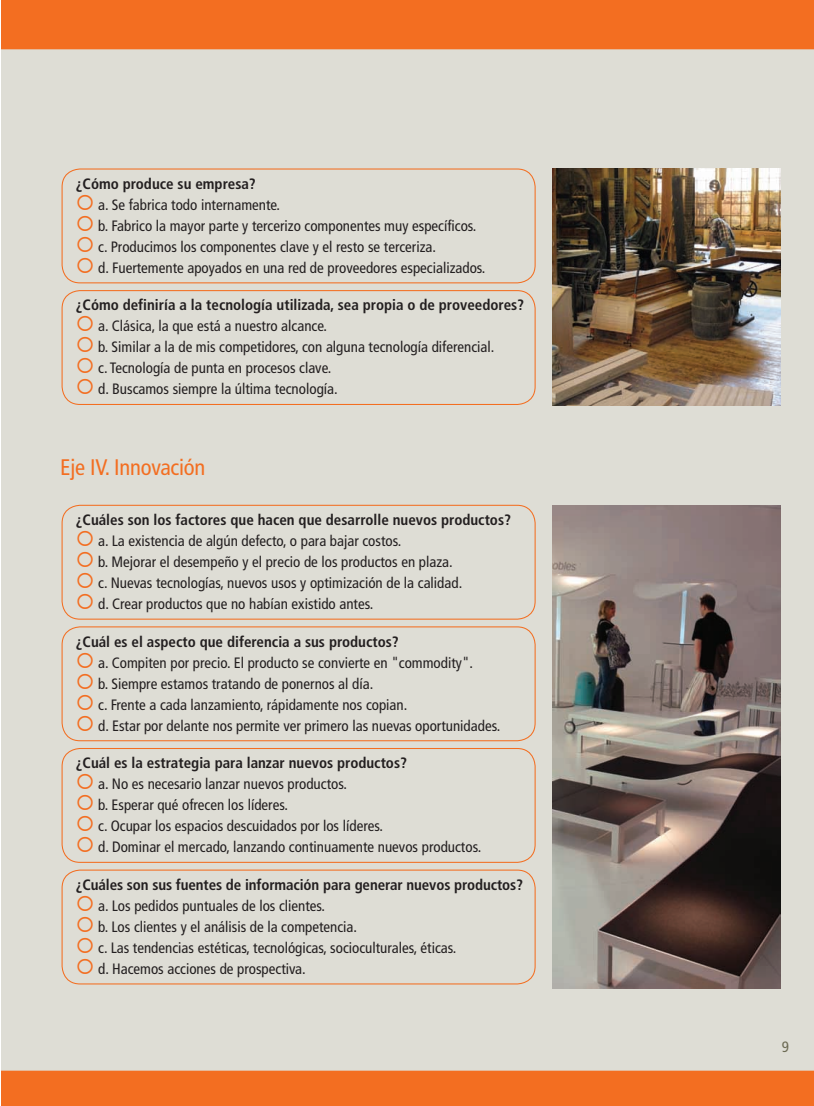
<style>
.page{position:relative;width:814px;height:1106px;background:#fff}
.page>*{position:absolute;margin:0;border:0;box-sizing:border-box;transform-origin:0 0}
.t1{font:condensed 22.5px "Frutiger LT";letter-spacing:-.01em;color:#f36e21}
.t2{font:condensed 15px/21px "Frutiger LT";color:#231f20}
.t3{font:700 condensed 15px "Frutiger LT";color:#231f20}
.t4{font:condensed 15px "Frutiger LT";color:#6d6b54}
</style>
<div class="page">
<div style="left:2px;top:0;width:811px;height:1105px;background:#f36e21"></div>
<div style="left:2px;top:49px;width:811px;height:1021px;background:#deddd5"></div>
<img style="left:552px;top:505px;width:227px;height:482px">
<img style="left:552px;top:168px;width:227px;height:237px">
<div style="left:62px;top:168px;width:473px;height:115px;border:1px solid #f36e21;border-radius:18px"></div>
<div style="left:62px;top:504px;width:473px;height:115px;border:1px solid #f36e21;border-radius:18px"></div>
<div style="left:62px;top:626px;width:473px;height:115px;border:1px solid #f36e21;border-radius:18px"></div>
<div style="left:62px;top:747px;width:473px;height:115px;border:1px solid #f36e21;border-radius:18px"></div>
<div style="left:62px;top:869px;width:473px;height:115px;border:1px solid #f36e21;border-radius:18px"></div>
<div style="left:62px;top:290px;width:473px;height:115px;border:1px solid #f36e21;border-radius:18px"></div>
<svg style="left:77px;top:194px;width:16px;height:79px"></svg>
<svg style="left:77px;top:530px;width:16px;height:79px"></svg>
<svg style="left:77px;top:652px;width:16px;height:15px"></svg>
<svg style="left:77px;top:673px;width:16px;height:15px"></svg>
<svg style="left:77px;top:694px;width:16px;height:15px"></svg>
<svg style="left:77px;top:715px;width:16px;height:15px"></svg>
<svg style="left:77px;top:773px;width:16px;height:79px"></svg>
<svg style="left:77px;top:895px;width:16px;height:15px"></svg>
<svg style="left:77px;top:916px;width:16px;height:15px"></svg>
<svg style="left:77px;top:937px;width:16px;height:15px"></svg>
<svg style="left:77px;top:958px;width:16px;height:15px"></svg>
<svg style="left:77px;top:316px;width:16px;height:15px"></svg>
<svg style="left:77px;top:337px;width:16px;height:15px"></svg>
<svg style="left:77px;top:358px;width:16px;height:15px"></svg>
<svg style="left:77px;top:379px;width:16px;height:15px"></svg>
<p class="t3" style="left:76px;top:177px;width:182px">¿Cómo produce su empresa?</p>
<p class="t2" style="left:98px;top:195px;width:388px">a. Se fabrica todo internamente.<br>b. Fabrico la mayor parte y tercerizo componentes muy específicos. c. Producimos los componentes clave y el resto se terceriza.<br>d. Fuertemente apoyados en una red de proveedores especializados.</p>
<p class="t3" style="left:76px;top:299px;width:450px">¿Cómo definiría a la tecnología utilizada, sea propia o de proveedores?</p>
<p class="t2" style="left:98px;top:316px;width:397px">a. Clásica, la que está a nuestro alcance.<br>b. Similar a la de mis competidores, con alguna tecnología diferencial. c. Tecnología de punta en procesos clave.<br>d. Buscamos siempre la última tecnología.</p>
<h1 class="t1" style="left:60px;top:458px;width:146px">Eje IV. Innovación</h1>
<p class="t3" style="left:76px;top:513px;width:437px">¿Cuáles son los factores que hacen que desarrolle nuevos productos?</p>
<p class="t2" style="left:98px;top:531px;width:365px">a. La existencia de algún defecto, o para bajar costos.<br>b. Mejorar el desempeño y el precio de los productos en plaza. c. Nuevas tecnologías, nuevos usos y optimización de la calidad. d. Crear productos que no habían existido antes.</p>
<p class="t3" style="left:76px;top:635px;width:324px">¿Cuál es el aspecto que diferencia a sus productos?</p>
<p class="t2" style="left:98px;top:652px;width:403px">a. Compiten por precio. El producto se convierte en "commodity".<br>b. Siempre estamos tratando de ponernos al día.<br>c. Frente a cada lanzamiento, rápidamente nos copian.<br>d. Estar por delante nos permite ver primero las nuevas oportunidades.</p>
<p class="t3" style="left:76px;top:756px;width:333px">¿Cuál es la estrategia para lanzar nuevos productos?</p>
<p class="t2" style="left:98px;top:774px;width:384px">a. No es necesario lanzar nuevos productos.<br>b. Esperar qué ofrecen los líderes.<br>c. Ocupar los espacios descuidados por los líderes.<br>d. Dominar el mercado, lanzando continuamente nuevos productos.</p>
<p class="t3" style="left:76px;top:878px;width:449px">¿Cuáles son sus fuentes de información para generar nuevos productos?</p>
<p class="t2" style="left:98px;top:895px;width:359px">a. Los pedidos puntuales de los clientes.<br>b. Los clientes y el análisis de la competencia.<br>c. Las tendencias estéticas, tecnológicas, socioculturales, éticas. d. Hacemos acciones de prospectiva.</p>
<p class="t4" style="left:781px;top:1040px;width:9px">9</p>
</div>
